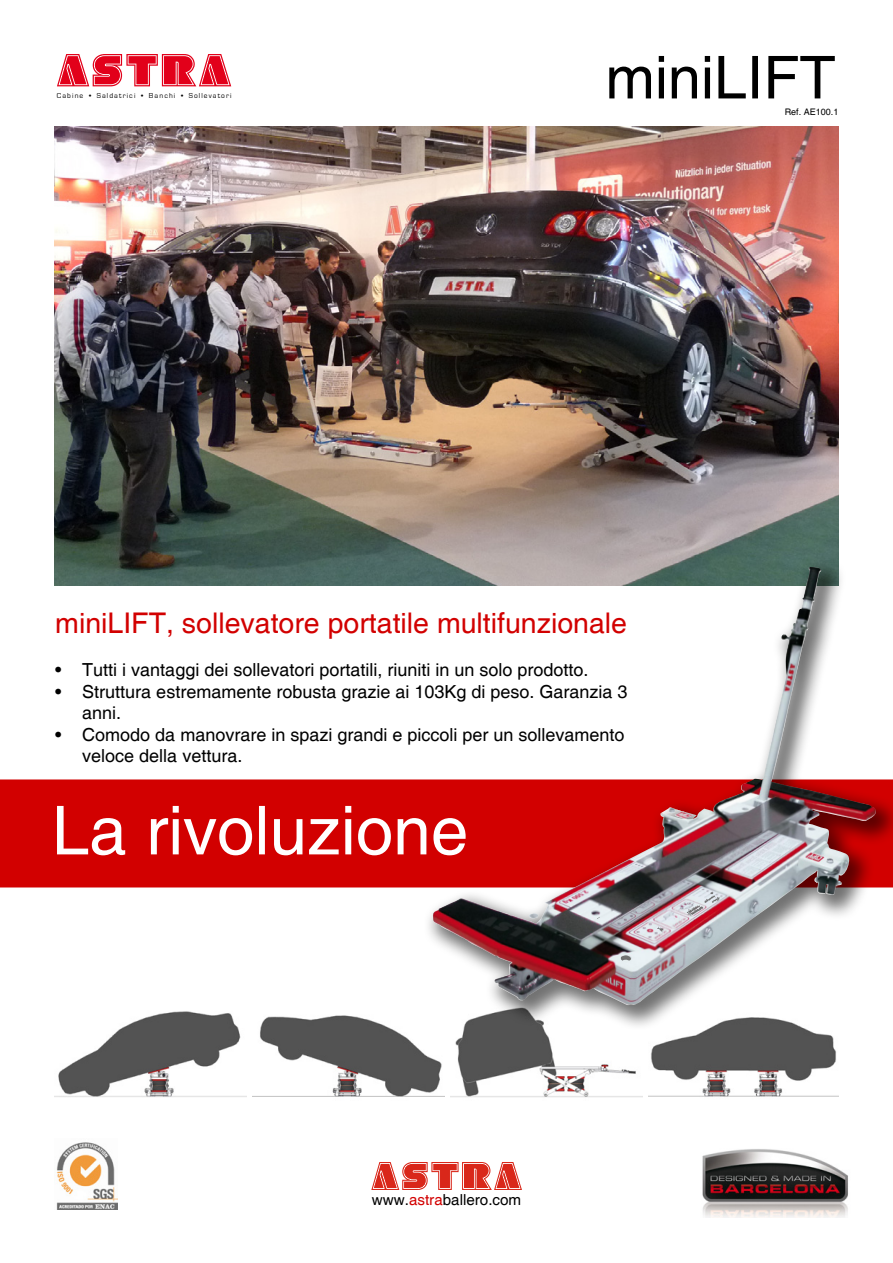
<style>
.page{position:relative;width:893px;height:1263px;background:#fff}
.page>*{position:absolute;margin:0;border:0;box-sizing:border-box;transform-origin:0 0}
.t1{font:67.5px "Helvetica";color:#fff}
.t2{font:59.25px "Helvetica";color:#000}
.t3{font:28.5px "Helvetica";color:#d20000}
.t4{font:18px/21.6px "Helvetica";color:#000}
.t5{font:15.15px "Helvetica";color:#000}
.t6{font:9px "Helvetica";color:#000}
.t7{font:7.35px "Eurostile";letter-spacing:.15em;color:#000}
.s1{color:#d20000}
</style>
<div class="page">
<div style="left:0;top:779px;width:421px;height:108px;background:#d20000"></div>
<img style="left:56px;top:1142px;width:62px;height:67px">
<img style="left:55px;top:1011px;width:192px;height:86px">
<img style="left:252px;top:1015px;width:192px;height:82px">
<img style="left:649px;top:1029px;width:190px;height:68px">
<img style="left:451px;top:1029px;width:192px;height:68px">
<img style="left:55px;top:126px;width:784px;height:459px">
<svg style="left:371px;top:1162px;width:151px;height:28px"></svg>
<div style="left:421px;top:555px;width:472px;height:474px;background:#000;opacity:.56"></div>
<img style="left:432px;top:568px;width:378px;height:437px">
<svg style="left:57px;top:54px;width:174px;height:32px"></svg>
<img style="left:702px;top:1149px;width:146px;height:69px">
<p class="t7" style="left:57px;top:92px;width:176px">Cabine • Saldatrici • Banchi • Sollevatori</p>
<h2 class="t2" style="left:605px;top:43px;width:232px">miniLIFT</h2>
<p class="t6" style="left:785px;top:106px;width:55px">Ref. AE100.1</p>
<h3 class="t3" style="left:55px;top:606px;width:573px">miniLIFT, sollevatore portatile multifunzionale</h3>
<p class="t4" style="left:55px;top:659px;width:535px">• Tutti i vantaggi dei sollevatori portatili, riuniti in un solo prodotto.</p>
<p class="t4" style="left:82px;top:681px;width:547px;text-indent:-27px">• Struttura estremamente robusta grazie ai 103Kg di peso. Garanzia 3 anni.</p>
<p class="t4" style="left:82px;top:724px;width:544px;text-indent:-27px">• Comodo da manovrare in spazi grandi e piccoli per un sollevamento veloce della vettura.</p>
<h1 class="t1" style="left:52px;top:792px;width:418px">La rivoluzione</h1>
<p class="t5" style="left:372px;top:1190px;width:151px">www.<span class="s1">astra</span>ballero.com</p>
</div>
